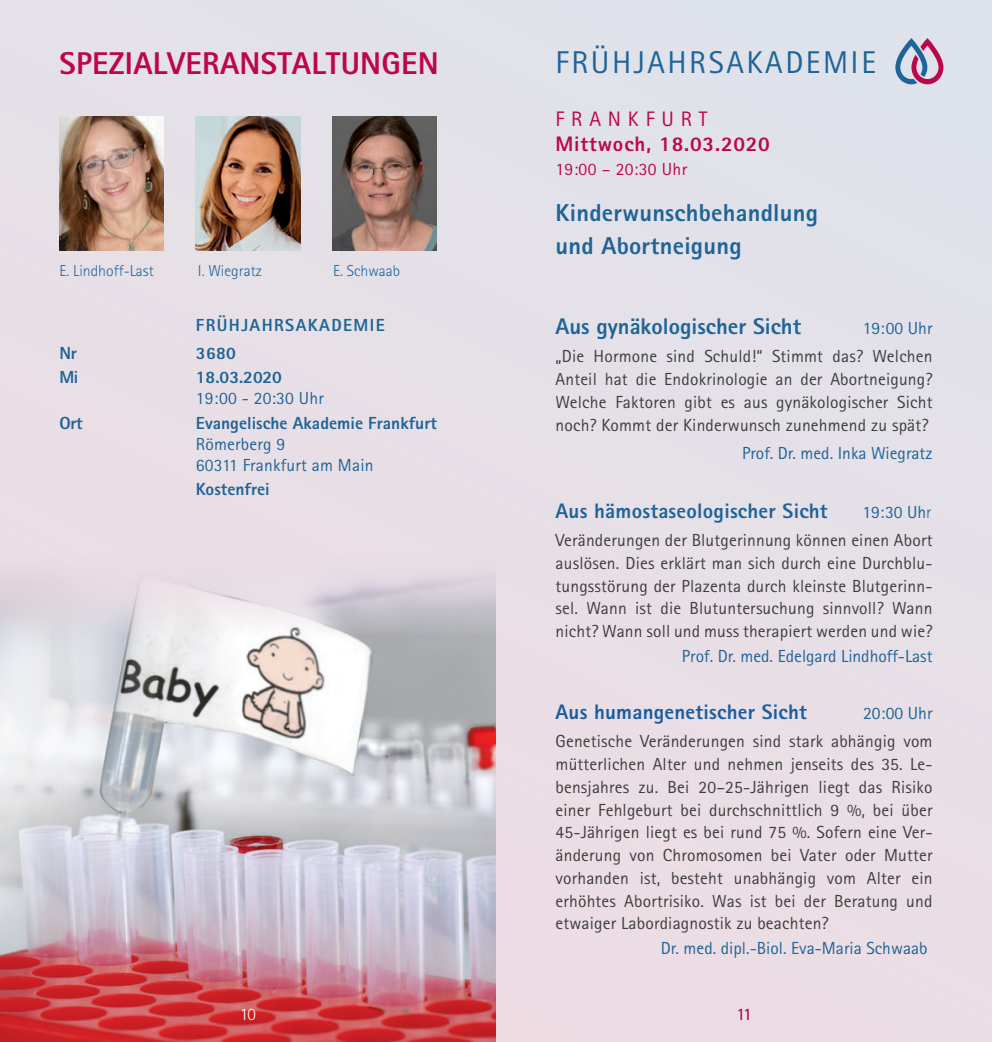
<style>
.page{position:relative;width:992px;height:1042px;background:#e7e0e7}
.page>*{position:absolute;margin:0;border:0;box-sizing:border-box;transform-origin:0 0}
.t1{font:800 31.5px "Agfa Rotis Sans Serif";letter-spacing:.01em;color:#bd064a}
.t2{font:31.5px "Agfa Rotis Sans Serif";letter-spacing:.08em;color:#1f6497}
.t3{font:800 24.5px "Agfa Rotis Sans Serif";letter-spacing:.01em;color:#1f6497}
.t4{font:800 22.75px "Agfa Rotis Sans Serif";color:#1f6497}
.t5{font:800 21px "Agfa Rotis Sans Serif";letter-spacing:.01em;color:#1f6497}
.t6{font:800 21px "Agfa Rotis Sans Serif";letter-spacing:.01em;color:#1a5c9e}
.t7{font:800 21px "Agfa Rotis Sans Serif";letter-spacing:.04em;color:#bd064a}
.t8{font:21px "Agfa Rotis Sans Serif";letter-spacing:.325em;color:#bd064a}
.t9{font:17.5px/22.8px "Agfa Rotis Sans Serif";letter-spacing:.01em;color:#3e3e3f;text-align:justify}
.t10{font:17.5px "Agfa Rotis Sans Serif";color:#1f6497}
.t11{font:800 17.5px "Agfa Rotis Sans Serif";color:#1f6497}
.t12{font:800 17.5px "Agfa Rotis Sans Serif";letter-spacing:.08em;color:#1f6497}
.t13{font:17.5px "Agfa Rotis Sans Serif";letter-spacing:.02em;color:#bd064a}
.t14{font:300 17.5px "Agfa Rotis Sans Serif";color:#bd064a}
.t15{font:300 17.5px "Agfa Rotis Sans Serif";color:#fff}
.t16{font:300 15.75px "Agfa Rotis Sans Serif";color:#1f6497}
.s1{font-weight:300}
</style>
<div class="page">
<img style="left:332px;top:116px;width:104px;height:134px">
<img style="left:196px;top:117px;width:104px;height:133px">
<img style="left:59px;top:116px;width:105px;height:134px">
<svg style="left:895px;top:38px;width:48px;height:46px"></svg>
<img style="left:0;top:575px;width:496px;height:467px">
<p class="t1" style="left:59px;top:43px;width:381px">SPEZIALVERANSTALTUNGEN</p>
<p class="t16" style="left:60px;top:261px;width:96px">E. Lindhoff-Last</p>
<p class="t16" style="left:198px;top:261px;width:65px">I. Wiegratz</p>
<p class="t16" style="left:333px;top:261px;width:69px">E. Schwaab</p>
<p class="t12" style="left:196px;top:314px;width:191px">FRÜHJAHRSAKADEMIE</p>
<p class="t11" style="left:59px;top:342px;width:19px">Nr</p>
<p class="t11" style="left:196px;top:342px;width:41px">3680</p>
<p class="t11" style="left:59px;top:366px;width:21px">Mi</p>
<p class="t11" style="left:196px;top:366px;width:87px">18.03.2020</p>
<p class="t10" style="left:196px;top:388px;width:129px">19:00 - 20:30 Uhr</p>
<p class="t11" style="left:59px;top:412px;width:25px">Ort</p>
<p class="t11" style="left:196px;top:412px;width:243px">Evangelische Akademie Frankfurt</p>
<p class="t10" style="left:196px;top:433px;width:91px">Römerberg 9</p>
<p class="t10" style="left:196px;top:454px;width:179px">60311 Frankfurt am Main</p>
<p class="t11" style="left:196px;top:478px;width:75px">Kostenfrei</p>
<p class="t15" style="left:240px;top:1004px;width:18px">10</p>
<p class="t2" style="left:555px;top:44px;width:322px">FRÜHJAHRSAKADEMIE</p>
<p class="t8" style="left:555px;top:106px;width:153px">FRANKFURT</p>
<p class="t7" style="left:555px;top:130px;width:216px">Mittwoch, 18.03.2020</p>
<p class="t13" style="left:555px;top:159px;width:133px">19:00 – 20:30 Uhr</p>
<p class="t3" style="left:555px;top:197px;width:264px">Kinderwunschbehandlung</p>
<p class="t3" style="left:555px;top:230px;width:188px">und Abortneigung</p>
<p class="t4" style="left:555px;top:312px;width:247px">Aus gynäkologischer Sicht</p>
<p class="t10" style="left:863px;top:318px;width:71px">19:00 Uhr</p>
<p class="t9" style="left:555px;top:345px;width:379px">„Die Hormone sind Schuld!“ Stimmt das? Welchen Anteil hat die Endokrinologie an der Abortneigung?<br>Welche Faktoren gibt es aus gynäkologischer Sicht noch? Kommt der Kinderwunsch zunehmend zu spät?</p>
<p class="t10" style="left:742px;top:442px;width:192px">Prof. Dr. med. Inka Wiegratz</p>
<p class="t5" style="left:555px;top:498px;width:274px">Aus hämostaseologischer Sicht</p>
<p class="t10" style="left:862px;top:502px;width:71px">19:30 Uh<span class="s1">r</span></p>
<p class="t9" style="left:555px;top:529px;width:379px">Veränderungen der Blutgerinnung können einen Abort auslösen. Dies erklärt man sich durch eine Durchblu&shy;tungsstörung der Plazenta durch kleinste Blutgerinn&shy;sel. Wann ist die Blutuntersuchung sinnvoll? Wann nicht? Wann soll und muss therapiert werden und wie?</p>
<p class="t10" style="left:682px;top:645px;width:252px">Prof. Dr. med. Edelgard Lindhoff-Last</p>
<p class="t6" style="left:555px;top:699px;width:253px">Aus humangenetischer Sicht</p>
<p class="t10" style="left:863px;top:703px;width:71px">20:00 Uhr</p>
<p class="t9" style="left:555px;top:730px;width:379px">Genetische Veränderungen sind stark abhängig vom mütterlichen Alter und nehmen jenseits des 35. Le&shy;bensjahres zu. Bei 20–25-Jährigen liegt das Risiko einer Fehlgeburt bei durchschnittlich 9 %, bei über 45-Jährigen liegt es bei rund 75 %. Sofern eine Ver&shy;änderung von Chromosomen bei Vater oder Mutter vorhanden ist, besteht unabhängig vom Alter ein erhöhtes Abortrisiko. Was ist bei der Beratung und etwaiger Labordiagnostik zu beachten?</p>
<p class="t10" style="left:661px;top:937px;width:268px">Dr. med. dipl.-Biol. Eva-Maria Schwaab</p>
<p class="t14" style="left:737px;top:1004px;width:16px">11</p>
</div>
